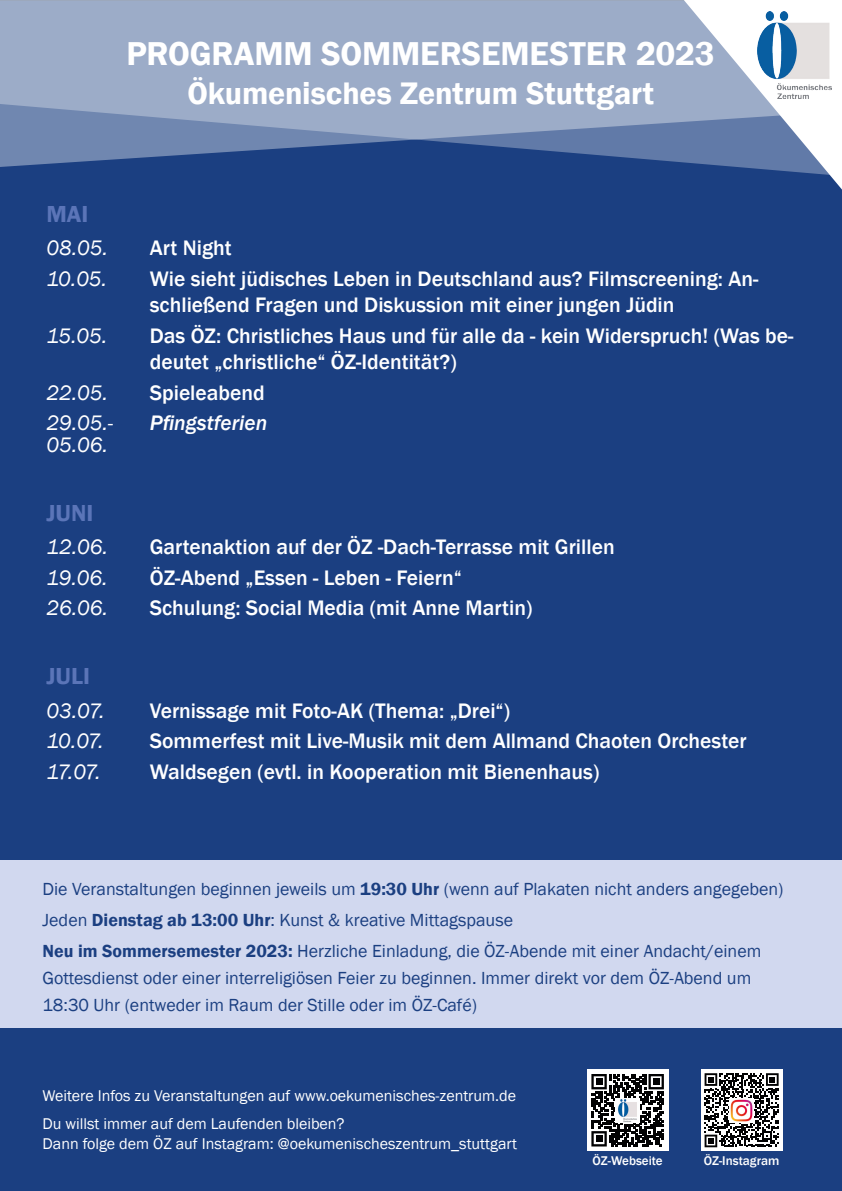
<style>
.page{position:relative;width:842px;height:1191px;background:#fff}
.page>*{position:absolute;margin:0;border:0;box-sizing:border-box;transform-origin:0 0}
.t1{font:600 34px "Franklin Gothic";letter-spacing:-.005em;color:#fff}
.t2{font:600 32px "Franklin Gothic";letter-spacing:-.005em;color:#fff}
.t3{font:600 23.8px "Franklin Gothic";color:#5b75b8}
.t4{font:500 21.6px/26px "Franklin Gothic";color:#fff}
.t5{font:italic 21.6px "Franklin Gothic";color:#fff}
.t6{font:italic 500 21.6px "Franklin Gothic";color:#fff}
.t7{font:18px/27px "Franklin Gothic";color:#1b3f81}
.t8{font:16px "Franklin Gothic";color:#fff}
.t9{font:500 13px "Franklin Gothic";color:#fff}
.s1{font-weight:600}
</style>
<div class="page">
<div style="left:0;top:181px;width:842px;height:1010px;background:#1b3f81"></div>
<svg style="left:0;top:0;width:684px;height:181px;background:#8094b8"></svg>
<svg style="left:684px;top:0;width:158px;height:190px"></svg>
<img style="left:758px;top:12px;width:74px;height:87px">
<div style="left:701px;top:1069px;width:81px;height:81px;background:#fff"></div>
<svg style="left:705px;top:1073px;width:74px;height:74px"></svg>
<img style="left:730px;top:1098px;width:23px;height:24px">
<div style="left:587px;top:1069px;width:81px;height:81px;background:#fff"></div>
<svg style="left:591px;top:1074px;width:73px;height:72px"></svg>
<div style="left:596px;top:1078px;width:6px;height:7px;background:#020203"></div>
<div style="left:653px;top:1078px;width:6px;height:7px;background:#020203"></div>
<div style="left:596px;top:1135px;width:6px;height:7px;background:#020203"></div>
<img style="left:616px;top:1098px;width:24px;height:24px">
<div style="left:0;top:860px;width:842px;height:168px;background:#d1d8ef"></div>
<p class="t1" style="left:127px;top:33px;width:590px">PROGRAMM SOMMERSEMESTER 2023</p>
<p class="t2" style="left:188px;top:73px;width:468px">Ökumenisches Zentrum Stuttgart</p>
<p class="t3" style="left:46px;top:200px;width:43px">MAI</p>
<p class="t5" style="left:46px;top:235px;width:63px">08.05.</p>
<p class="t5" style="left:46px;top:265px;width:62px">10.05.</p>
<p class="t5" style="left:46px;top:322px;width:62px">15.05.</p>
<p class="t5" style="left:46px;top:379px;width:63px">22.05.</p>
<p class="t5" style="left:46px;top:409px;width:68px">29.05.-</p>
<p class="t5" style="left:46px;top:431px;width:63px">05.06.</p>
<p class="t3" style="left:46px;top:498px;width:48px">JUNI</p>
<p class="t5" style="left:46px;top:533px;width:63px">12.06.</p>
<p class="t5" style="left:46px;top:564px;width:63px">19.06.</p>
<p class="t5" style="left:46px;top:594px;width:63px">26.06.</p>
<p class="t3" style="left:46px;top:661px;width:45px">JULI</p>
<p class="t5" style="left:46px;top:697px;width:59px">03.07.</p>
<p class="t5" style="left:46px;top:727px;width:59px">10.07.</p>
<p class="t5" style="left:46px;top:758px;width:56px">17.07.</p>
<p class="t4" style="left:150px;top:235px;width:84px">Art Night</p>
<p class="t4" style="left:150px;top:266px;width:610px">Wie sieht jüdisches Leben in Deutschland aus? Filmscreening: An&shy;schließend Fragen und Diskussion mit einer jungen Jüdin</p>
<p class="t4" style="left:150px;top:323px;width:645px">Das ÖZ: Christliches Haus und für alle da - kein Widerspruch! (Was be&shy;deutet „christliche“ ÖZ-Identität?)</p>
<p class="t4" style="left:150px;top:379px;width:116px">Spieleabend</p>
<p class="t6" style="left:150px;top:410px;width:119px">Pfingstferien</p>
<p class="t4" style="left:150px;top:534px;width:466px">Gartenaktion auf der ÖZ -Dach-Terrasse mit Grillen</p>
<p class="t4" style="left:150px;top:565px;width:313px">ÖZ-Abend „Essen - Leben - Feiern“</p>
<p class="t4" style="left:150px;top:595px;width:384px">Schulung: Social Media (mit Anne Martin)</p>
<p class="t4" style="left:150px;top:697px;width:362px">Vernissage mit Foto-AK (Thema: „Drei“)</p>
<p class="t4" style="left:150px;top:728px;width:598px">Sommerfest mit Live-Musik mit dem Allmand Chaoten Orchester</p>
<p class="t4" style="left:150px;top:759px;width:451px">Waldsegen (evtl. in Kooperation mit Bienenhaus)</p>
<p class="t7" style="left:43px;top:876px;width:742px">Die Veranstaltungen beginnen jeweils um <span class="s1">19:30 Uhr</span> (wenn auf Plakaten nicht anders angegeben)</p>
<p class="t7" style="left:43px;top:907px;width:472px">Jeden <span class="s1">Dienstag ab 13:00 Uhr</span>: Kunst &amp; kreative Mittagspause</p>
<p class="t7" style="left:43px;top:938px;width:720px"><span class="s1">Neu im Sommersemester 2023:</span> Herzliche Einladung, die ÖZ-Abende mit einer Andacht/einem</p>
<p class="t7" style="left:43px;top:965px;width:710px">Gottesdienst oder einer interreligiösen Feier zu beginnen. Immer direkt vor dem ÖZ-Abend um<br>18:30 Uhr (entweder im Raum der Stille oder im ÖZ-Café)</p>
<p class="t8" style="left:43px;top:1085px;width:475px">Weitere Infos zu Veranstaltungen auf www.oekumenisches-zentrum.de</p>
<p class="t8" style="left:43px;top:1113px;width:304px">Du willst immer auf dem Laufenden bleiben?</p>
<p class="t8" style="left:43px;top:1133px;width:476px">Dann folge dem ÖZ auf Instagram: @oekumenischeszentrum_stuttgart</p>
<p class="t9" style="left:592px;top:1153px;width:72px">ÖZ-Webseite</p>
<p class="t9" style="left:704px;top:1153px;width:77px">ÖZ-Instagram</p>
</div>
